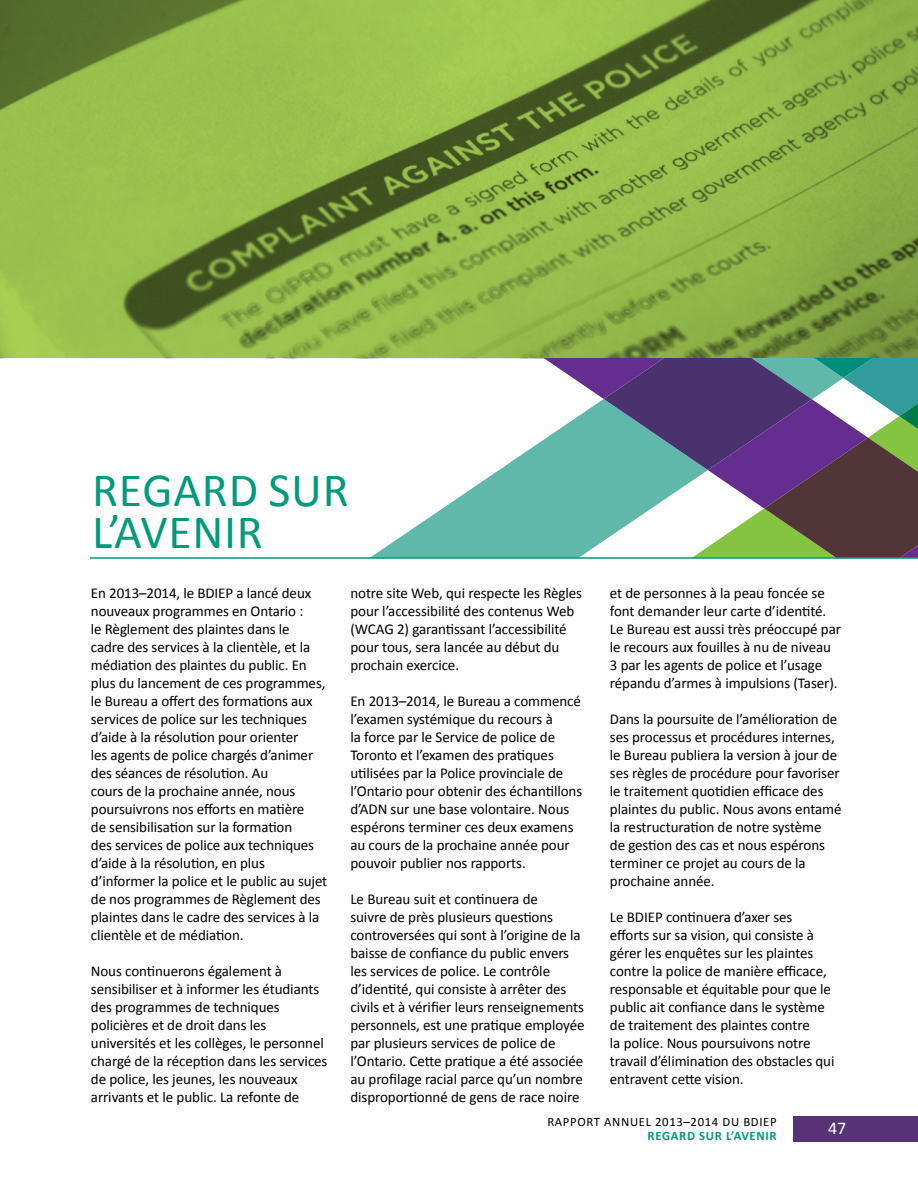
<style>
.page{position:relative;width:918px;height:1188px;background:#fff}
.page>*{position:absolute;margin:0;border:0;box-sizing:border-box;transform-origin:0 0}
.t1{font:48px/42px "Calibri";letter-spacing:.015em;color:#009b7a}
.t2{font:18px "Calibri";color:#fff}
.t3{font:15px/18px "Calibri";letter-spacing:-.005em;color:#000}
.t4{font:12.75px "Calibri";letter-spacing:.05em;color:#000}
.t5{font:700 12.75px "Calibri";letter-spacing:.05em;color:#009b7a}
</style>
<div class="page">
<div style="left:794px;top:1116px;width:124px;height:25px;background:#573276"></div>
<svg style="left:0;top:0;width:918px;height:358px;background:#88ab44"></svg>
<svg style="left:369px;top:358px;width:175px;height:199px"></svg>
<svg style="left:544px;top:358px;width:60px;height:199px;fill:#60b8ab"></svg>
<svg style="left:604px;top:358px;width:314px;height:199px"></svg>
<hr style="left:90px;top:557px;width:828px;height:2px;background:#009b7a">
<h1 class="t1" style="left:92px;top:469px;width:258px">REGARD SUR<br>L’AVENIR</h1>
<p class="t3" style="left:91px;top:584px;width:238px">En 2013–2014, le BDIEP a lancé deux nouveaux programmes en Ontario :<br>le Règlement des plaintes dans le<br>cadre des services à la clientèle, et la médiation des plaintes du public. En plus du lancement de ces programmes, le Bureau a offert des formations aux services de police sur les techniques d’aide à la résolution pour orienter<br>les agents de police chargés d’animer des séances de résolution. Au<br>cours de la prochaine année, nous poursuivrons nos efforts en matière<br>de sensibilisation sur la formation<br>des services de police aux techniques d’aide à la résolution, en plus d’informer la police et le public au sujet de nos programmes de Règlement des plaintes dans le cadre des services à la clientèle et de médiation.</p>
<p class="t3" style="left:91px;top:962px;width:238px">Nous continuerons également à sensibiliser et à informer les étudiants des programmes de techniques policières et de droit dans les universités et les collèges, le personnel chargé de la réception dans les services de police, les jeunes, les nouveaux arrivants et le public. La refonte de</p>
<p class="t3" style="left:350px;top:584px;width:233px">notre site Web, qui respecte les Règles pour l’accessibilité des contenus Web (WCAG 2) garantissant l’accessibilité pour tous, sera lancée au début du prochain exercice.</p>
<p class="t3" style="left:350px;top:692px;width:233px">En 2013–2014, le Bureau a commencé l’examen systémique du recours à<br>la force par le Service de police de Toronto et l’examen des pratiques utilisées par la Police provinciale de l’Ontario pour obtenir des échantillons d’ADN sur une base volontaire. Nous espérons terminer ces deux examens au cours de la prochaine année pour pouvoir publier nos rapports.</p>
<p class="t3" style="left:350px;top:890px;width:236px">Le Bureau suit et continuera de<br>suivre de près plusieurs questions controversées qui sont à l’origine de la baisse de confiance du public envers les services de police. Le contrôle d’identité, qui consiste à arrêter des civils et à vérifier leurs renseignements personnels, est une pratique employée par plusieurs services de police de l’Ontario. Cette pratique a été associée au profilage racial parce qu’un nombre disproportionné de gens de race noire</p>
<p class="t3" style="left:610px;top:584px;width:233px">et de personnes à la peau foncée se font demander leur carte d’identité.<br>Le Bureau est aussi très préoccupé par le recours aux fouilles à nu de niveau 3 par les agents de police et l’usage répandu d’armes à impulsions (Taser).</p>
<p class="t3" style="left:610px;top:710px;width:233px">Dans la poursuite de l’amélioration de ses processus et procédures internes, le Bureau publiera la version à jour de ses règles de procédure pour favoriser le traitement quotidien efficace des plaintes du public. Nous avons entamé la restructuration de notre système<br>de gestion des cas et nous espérons terminer ce projet au cours de la prochaine année.</p>
<p class="t3" style="left:610px;top:908px;width:226px">Le BDIEP continuera d’axer ses efforts sur sa vision, qui consiste à gérer les enquêtes sur les plaintes contre la police de manière efficace, responsable et équitable pour que le public ait confiance dans le système de traitement des plaintes contre<br>la police. Nous poursuivons notre travail d’élimination des obstacles qui entravent cette vision.</p>
<p class="t4" style="left:547px;top:1114px;width:231px">RAPPORT ANNUEL 2013–2014 DU BDIEP</p>
<p class="t5" style="left:648px;top:1127px;width:131px">REGARD SUR L’AVENIR</p>
<p class="t2" style="left:828px;top:1117px;width:20px">47</p>
</div>
